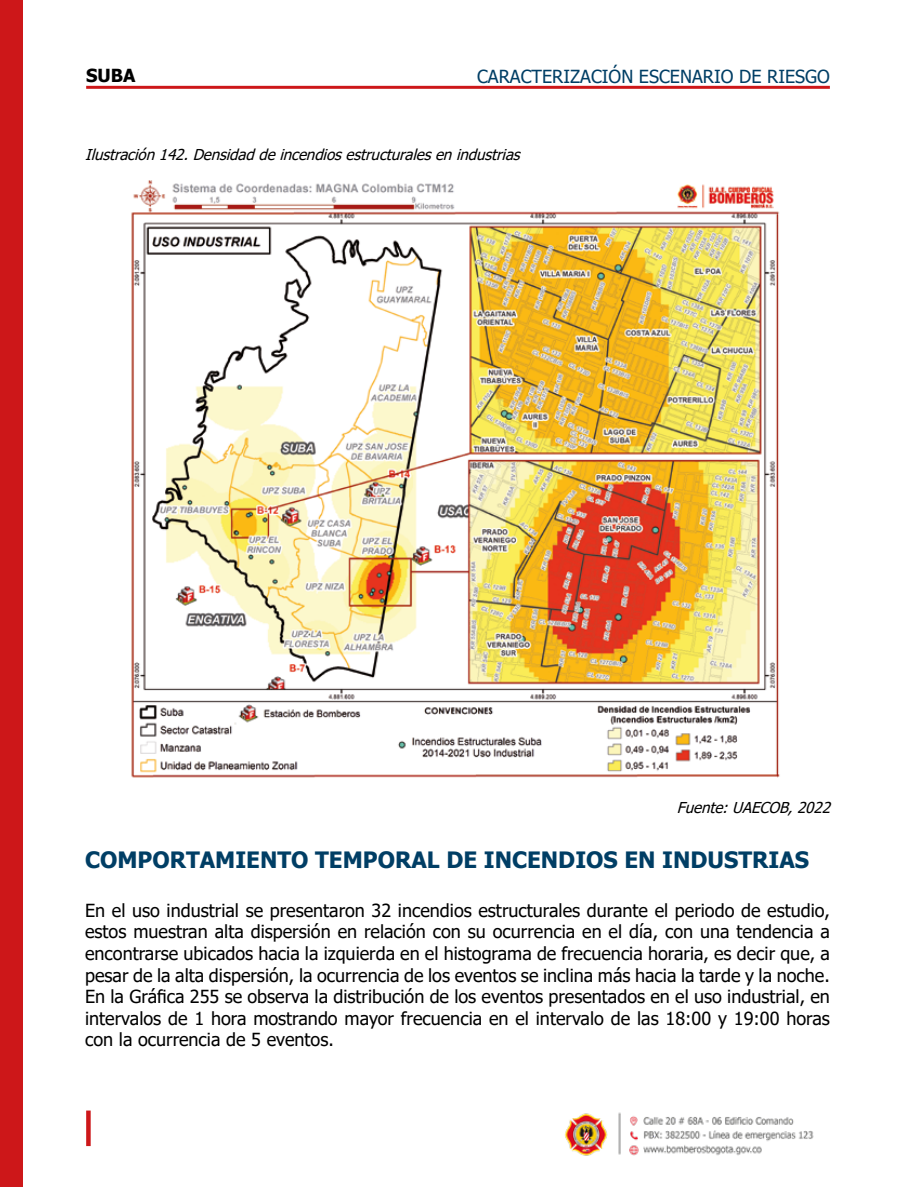
<style>
.page{position:relative;width:915px;height:1187px;background:#fff}
.page>*{position:absolute;margin:0;border:0;box-sizing:border-box;transform-origin:0 0}
.t1{font:700 22.5px "Tahoma";color:#003e65}
.t2{font:18px/21.6px "Tahoma";color:#000;text-align:justify}
.t3{font:18px "Tahoma";color:#003e65}
.t4{font:700 18px "Tahoma";color:#000}
.t5{font:italic 15px "Tahoma";color:#000}
</style>
<div class="page">
<hr style="left:86px;top:86px;width:743px;height:3px;background:#cd1719">
<div style="left:0;top:0;width:23px;height:1186px;background:#cd1719"></div>
<img style="left:565px;top:1112px;width:249px;height:44px">
<div style="left:86px;top:1110px;width:5px;height:35px;background:#cd1719"></div>
<img style="left:131px;top:180px;width:649px;height:598px">
<p class="t4" style="left:86px;top:63px;width:51px">SUBA</p>
<p class="t3" style="left:477px;top:64px;width:354px">CARACTERIZACIÓN ESCENARIO DE RIESGO</p>
<p class="t5" style="left:85px;top:145px;width:441px">Ilustración142.Densidaddeincendiosestructuralesenindustrias</p>
<p class="t5" style="left:676px;top:797px;width:160px">Fuente:UAECOB,2022</p>
<p class="t1" style="left:85px;top:844px;width:725px">COMPORTAMIENTO TEMPORAL DE INCENDIOS EN INDUSTRIAS</p>
<p class="t2" style="left:85px;top:900px;width:746px">En el uso industrial se presentaron 32 incendios estructurales durante el periodo de estudio, estos muestran alta dispersión en relación con su ocurrencia en el día, con una tendencia a encontrarse ubicados hacia la izquierda en el histograma de frecuencia horaria, es decir que, a pesar de la alta dispersión, la ocurrencia de los eventos se inclina más hacia la tarde y la noche.<br>En la Gráfica 255 se observa la distribución de los eventos presentados en el uso industrial, en intervalos de 1 hora mostrando mayor frecuencia en el intervalo de las 18:00 y 19:00 horas con la ocurrencia de 5 eventos.</p>
</div>
